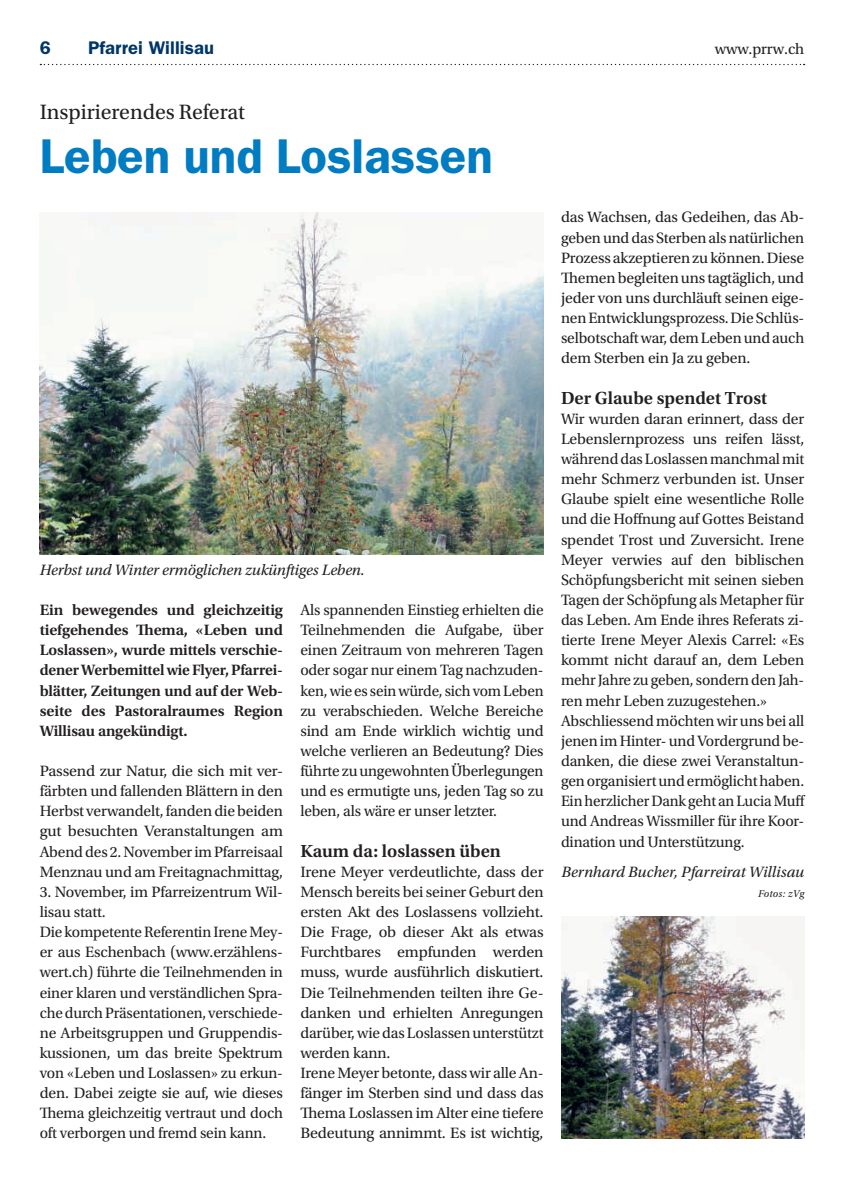
<style>
.page{position:relative;width:844px;height:1191px;background:#fff}
.page>*{position:absolute;margin:0;border:0;box-sizing:border-box;transform-origin:0 0}
.t1{font:600 49px "ITC Franklin Gothic Std";color:#007cc2}
.t2{font:21.88px "Utopia Std";color:#231f20}
.t3{font:600 18.38px "Utopia Std";color:#231f20}
.t4{font:600 18.38px "ITC Franklin Gothic Std";letter-spacing:.005em;color:#003667}
.t5{font:15.75px/20.1px "Utopia Std";letter-spacing:-.01em;color:#231f20;text-align:justify}
.t6{font:600 15.75px/20.1px "Utopia Std";letter-spacing:-.01em;color:#231f20;text-align:justify}
.t7{font:italic 15.75px "Utopia Std";letter-spacing:-.01em;color:#231f20}
.t8{font:italic 10.5px "Utopia Std";letter-spacing:.015em;color:#231f20}
</style>
<div class="page">
<svg style="left:40px;top:64px;width:764px;height:1px"></svg>
<img style="left:40px;top:212px;width:503px;height:342px">
<img style="left:561px;top:917px;width:243px;height:221px">
<p class="t4" style="left:40px;top:37px;width:13px">6</p>
<p class="t4" style="left:88px;top:37px;width:127px">Pfarrei Willisau</p>
<p class="t5" style="left:714px;top:39px;width:91px">www.prrw.ch</p>
<h2 class="t2" style="left:40px;top:100px;width:207px">Inspirierendes Referat</h2>
<h1 class="t1" style="left:40px;top:127px;width:454px">Leben und Loslassen</h1>
<p class="t7" style="left:40px;top:561px;width:326px">Herbst und Winter ermöglichen zukünftiges Leben.</p>
<p class="t5" style="left:300px;top:600px;width:245px">Als spannenden Einstieg erhielten die Teilnehmenden die Aufgabe, über einen Zeitraum von mehreren Tagen oder sogar nur einem Tag nachzuden&shy;ken, wie es sein würde, sich vom Leben zu verabschieden. Welche Bereiche sind am Ende wirklich wichtig und welche verlieren an Bedeutung? Dies führte zu ungewohnten Überlegungen und es ermutigte uns, jeden Tag so zu leben, als wäre er unser letzter.</p>
<p class="t3" style="left:300px;top:840px;width:202px">Kaum da: loslassen üben</p>
<p class="t5" style="left:300px;top:861px;width:245px;text-align:left">Irene Meyer verdeutlichte, dass der Mensch bereits bei seiner Geburt den ersten Akt des Loslassens vollzieht.<br>Die Frage, ob dieser Akt als etwas Furchtbares empfunden werden muss, wurde ausführlich diskutiert.<br>Die Teilnehmenden teilten ihre Ge&shy;danken und erhielten Anregungen darüber, wie das Loslassen unterstützt werden kann.<br>Irene Meyer betonte, dass wir alle An&shy;fänger im Sterben sind und dass das Thema Loslassen im Alter eine tiefere Bedeutung annimmt. Es ist wichtig,</p>
<p class="t6" style="left:40px;top:600px;width:245px">Ein bewegendes und gleichzeitig tiefgehendes Thema, «Leben und Loslassen», wurde mittels verschie&shy;dener Werbemittel wie Flyer, Pfarrei&shy;blätter, Zeitungen und auf der Web&shy;seite des Pastoralraumes Region Willisau angekündigt.</p>
<p class="t5" style="left:40px;top:761px;width:245px">Passend zur Natur, die sich mit ver&shy;färbten und fallenden Blättern in den Herbst verwandelt, fanden die beiden gut besuchten Veranstaltungen am Abend des 2. November im Pfarreisaal Menznau und am Freitagnachmittag,</p>
<p class="t5" style="left:40px;top:882px;width:245px;text-align:left">3. November, im Pfarreizentrum Wil&shy;lisau statt.<br>Die kompetente Referentin Irene Mey&shy;er aus Eschenbach (www.erzählens&shy;wert.ch) führte die Teilnehmenden in einer klaren und verständlichen Spra&shy;che durch Präsentationen, verschiede&shy;ne Arbeitsgruppen und Gruppendis&shy;kussionen, um das breite Spektrum von «Leben und Loslassen» zu erkun&shy;den. Dabei zeigte sie auf, wie dieses Thema gleichzeitig vertraut und doch oft verborgen und fremd sein kann.</p>
<p class="t5" style="left:561px;top:207px;width:245px">das Wachsen, das Gedeihen, das Ab&shy;geben und das Sterben als natürlichen Prozess akzeptieren zu können. Diese Themen begleiten uns tagtäglich, und jeder von uns durchläuft seinen eige&shy;nen Entwicklungsprozess. Die Schlüs&shy;selbotschaft war, dem Leben und auch dem Sterben ein Ja zu geben.</p>
<p class="t3" style="left:561px;top:387px;width:207px">Der Glaube spendet Trost</p>
<p class="t5" style="left:561px;top:409px;width:246px;text-align:left">Wir wurden daran erinnert, dass der Lebenslernprozess uns reifen lässt, während das Loslassen manchmal mit mehr Schmerz verbunden ist. Unser Glaube spielt eine wesentliche Rolle und die Hoffnung auf Gottes Beistand spendet Trost und Zuversicht. Irene Meyer verwies auf den biblischen Schöpfungsbericht mit seinen sieben Tagen der Schöpfung als Metapher für das Leben. Am Ende ihres Referats zi&shy;tierte Irene Meyer Alexis Carrel: «Es kommt nicht darauf an, dem Leben mehr Jahre zu geben, sondern den Jah&shy;ren mehr Leben zuzugestehen.» Abschliessend möchten wir uns bei all jenen im Hinter- und Vordergrund be&shy;danken, die diese zwei Veranstaltun&shy;gen organisiert und ermöglicht haben.<br>Ein herzlicher Dank geht an Lucia Muff und Andreas Wissmiller für ihre Koor&shy;dination und Unterstützung.</p>
<p class="t7" style="left:561px;top:863px;width:244px">Bernhard Bucher, Pfarreirat Willisau</p>
<p class="t8" style="left:757px;top:887px;width:48px">Fotos: zVg</p>
</div>
